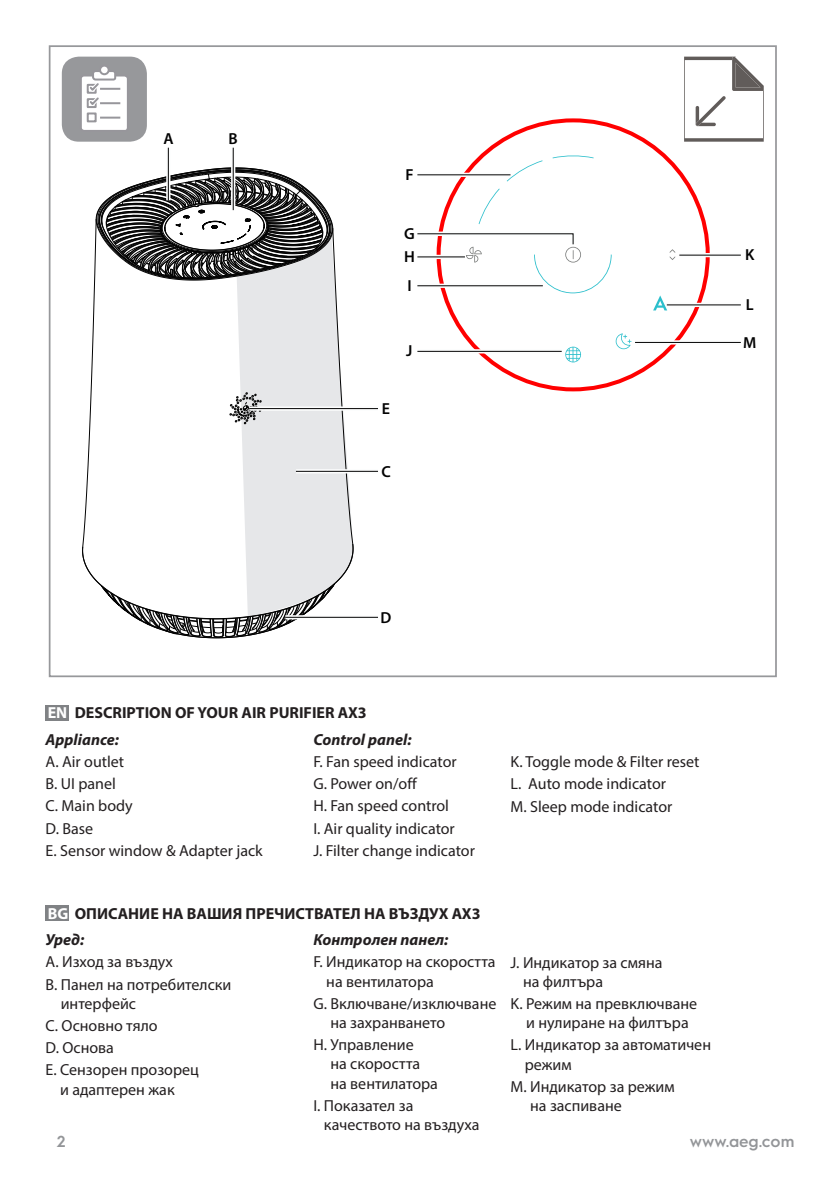
<style>
.page{position:relative;width:840px;height:1191px;background:#fff}
.page>*{position:absolute;margin:0;border:0;box-sizing:border-box;transform-origin:0 0}
.t1{font:16px/22.2px "Myriad Pro";color:#231f20}
.t2{font:700 16px/26.6px "Myriad Pro";color:#231f20}
.t3{font:italic 700 16px "Myriad Pro";color:#231f20}
.t4{font:600 16px "Myriad Pro";color:#030303}
.t5{font:600 16px "Electrolux Sans";color:#939598}
.s1{color:#fff}
.s2{font-style:italic}
</style>
<div class="page">
<div style="left:62px;top:57px;width:85px;height:85px;background:#97989b;border-radius:17px"></div>
<div style="left:100px;top:66px;width:9px;height:8px;background:#fff;border-radius:50%"></div>
<div style="left:99px;top:65px;width:11px;height:10px;border:2px solid #97969b;border-radius:50%"></div>
<svg style="left:81px;top:69px;width:46px;height:61px"></svg>
<hr style="left:100px;top:88px;width:20px;height:2px;background:#97969b">
<hr style="left:100px;top:102px;width:20px;height:2px;background:#97969b">
<hr style="left:100px;top:117px;width:20px;height:2px;background:#97969b">
<svg style="left:684px;top:57px;width:79px;height:85px"></svg>
<svg style="left:565px;top:347px;width:16px;height:15px"></svg>
<svg style="left:653px;top:295px;width:14px;height:15px"></svg>
<svg style="left:669px;top:249px;width:6px;height:11px"></svg>
<svg style="left:552px;top:155px;width:41px;height:3px"></svg>
<svg style="left:506px;top:160px;width:36px;height:21px"></svg>
<svg style="left:615px;top:333px;width:16px;height:16px"></svg>
<svg style="left:82px;top:168px;width:271px;height:470px"></svg>
<svg style="left:166px;top:148px;width:4px;height:52px"></svg>
<hr style="left:168px;top:148px;width:1px;height:52px;background:#030303">
<svg style="left:231px;top:148px;width:4px;height:62px"></svg>
<hr style="left:233px;top:148px;width:1px;height:62px;background:#030303">
<svg style="left:417px;top:173px;width:93px;height:4px"></svg>
<hr style="left:417px;top:174px;width:93px;height:1px;background:#030303">
<svg style="left:417px;top:349px;width:144px;height:2px"></svg>
<hr style="left:417px;top:351px;width:144px;height:1px;background:#030303">
<svg style="left:296px;top:469px;width:82px;height:4px"></svg>
<hr style="left:296px;top:471px;width:82px;height:1px;background:#030303">
<svg style="left:679px;top:254px;width:61px;height:1px"></svg>
<hr style="left:679px;top:255px;width:61px;height:1px;background:#030303">
<svg style="left:667px;top:305px;width:73px;height:1px"></svg>
<hr style="left:666px;top:304px;width:74px;height:1px;background:#030303">
<div style="left:635px;top:340px;width:105px;height:5px;background:#f4f5f5"></div>
<hr style="left:635px;top:342px;width:105px;height:1px;background:#030303">
<svg style="left:249px;top:406px;width:129px;height:5px"></svg>
<hr style="left:249px;top:408px;width:129px;height:1px;background:#030303">
<svg style="left:285px;top:615px;width:93px;height:4px"></svg>
<hr style="left:285px;top:617px;width:93px;height:1px;background:#030303">
<svg style="left:417px;top:189px;width:194px;height:104px"></svg>
<div style="left:45px;top:705px;width:24px;height:16px;background:#808285"></div>
<div style="left:45px;top:906px;width:24px;height:15px;background:#808285"></div>
<p class="t4" style="left:163px;top:129px;width:12px">A</p>
<p class="t4" style="left:228px;top:129px;width:11px">B</p>
<p class="t4" style="left:405px;top:165px;width:10px">F</p>
<p class="t4" style="left:404px;top:224px;width:12px">G</p>
<p class="t4" style="left:404px;top:247px;width:12px">H</p>
<p class="t4" style="left:407px;top:276px;width:6px">I</p>
<p class="t4" style="left:406px;top:341px;width:8px">J</p>
<p class="t4" style="left:382px;top:399px;width:10px">E</p>
<p class="t4" style="left:381px;top:462px;width:11px">C</p>
<p class="t4" style="left:745px;top:245px;width:11px">K</p>
<p class="t4" style="left:745px;top:295px;width:9px">L</p>
<p class="t4" style="left:743px;top:333px;width:15px">M</p>
<p class="t4" style="left:380px;top:608px;width:12px">D</p>
<p class="t2" style="left:46px;top:700px;width:322px"><span class="s1">EN</span> DESCRIPTION OF YOUR AIR PURIFIER AX3<br><span class="s2">Appliance:</span></p>
<p class="t1" style="left:46px;top:751px;width:219px">A. Air outlet<br>B. UI panel<br>C. Main body<br>D. Base<br>E. Sensor window &amp; Adapter jack</p>
<p class="t3" style="left:313px;top:733px;width:100px">Control panel:</p>
<p class="t1" style="left:313px;top:751px;width:163px">F. Fan speed indicator<br>G. Power on/off<br>H. Fan speed control<br>I. Air quality indicator<br>J. Filter change indicator</p>
<p class="t1" style="left:510px;top:751px;width:190px">K. Toggle mode &amp; Filter reset<br>L. Auto mode indicator<br>M. Sleep mode indicator</p>
<p class="t2" style="left:46px;top:900px;width:436px"><span class="s1">BG</span> ОПИСАНИЕ НА ВАШИЯ ПРЕЧИСТВАТЕЛ НА ВЪЗДУХ AX3<br><span class="s2">Уред:</span></p>
<p class="t1" style="left:46px;top:951px;width:187px">A. Изход за въздух<br>B. Панел на потребителски</p>
<p class="t1" style="left:46px;top:993px;width:155px;text-indent:15px">интерфейс<br>C. Основно тяло<br>D. Основа<br>E. Сензорен прозорец</p>
<p class="t1" style="left:60px;top:1079px;width:116px">и адаптерен жак</p>
<p class="t3" style="left:313px;top:934px;width:136px">Контролен панел:</p>
<p class="t1" style="left:326px;top:953px;width:171px;line-height:19.2px;text-indent:-13px">F. Индикатор на скоростта на вентилатора</p>
<p class="t1" style="left:330px;top:994px;width:167px;line-height:19.2px;text-indent:-17px">G. Включване/изключване на захранването</p>
<p class="t1" style="left:330px;top:1036px;width:109px;line-height:19.2px;text-indent:-17px">H. Управление<br>на скоростта на вентилатора</p>
<p class="t1" style="left:324px;top:1096px;width:157px;line-height:19.2px;text-indent:-11px">I. Показател за качеството на въздуха</p>
<p class="t1" style="left:523px;top:953px;width:141px;line-height:19.2px;text-indent:-12px">J. Индикатор за смяна на филтъра</p>
<p class="t1" style="left:510px;top:994px;width:188px;line-height:19.2px;text-align:center">K. Режим на превключване и нулиране на филтъра</p>
<p class="t1" style="left:525px;top:1036px;width:188px;line-height:19.2px;text-indent:-14px">L. Индикатор за автоматичен режим</p>
<p class="t1" style="left:530px;top:1077px;width:146px;line-height:19.2px;text-indent:-20px">М. Индикатор за режим на заспиване</p>
<p class="t5" style="left:57px;top:1136px;width:10px">2</p>
<p class="t5" style="left:690px;top:1136px;width:106px">www.aeg.com</p>
</div>
